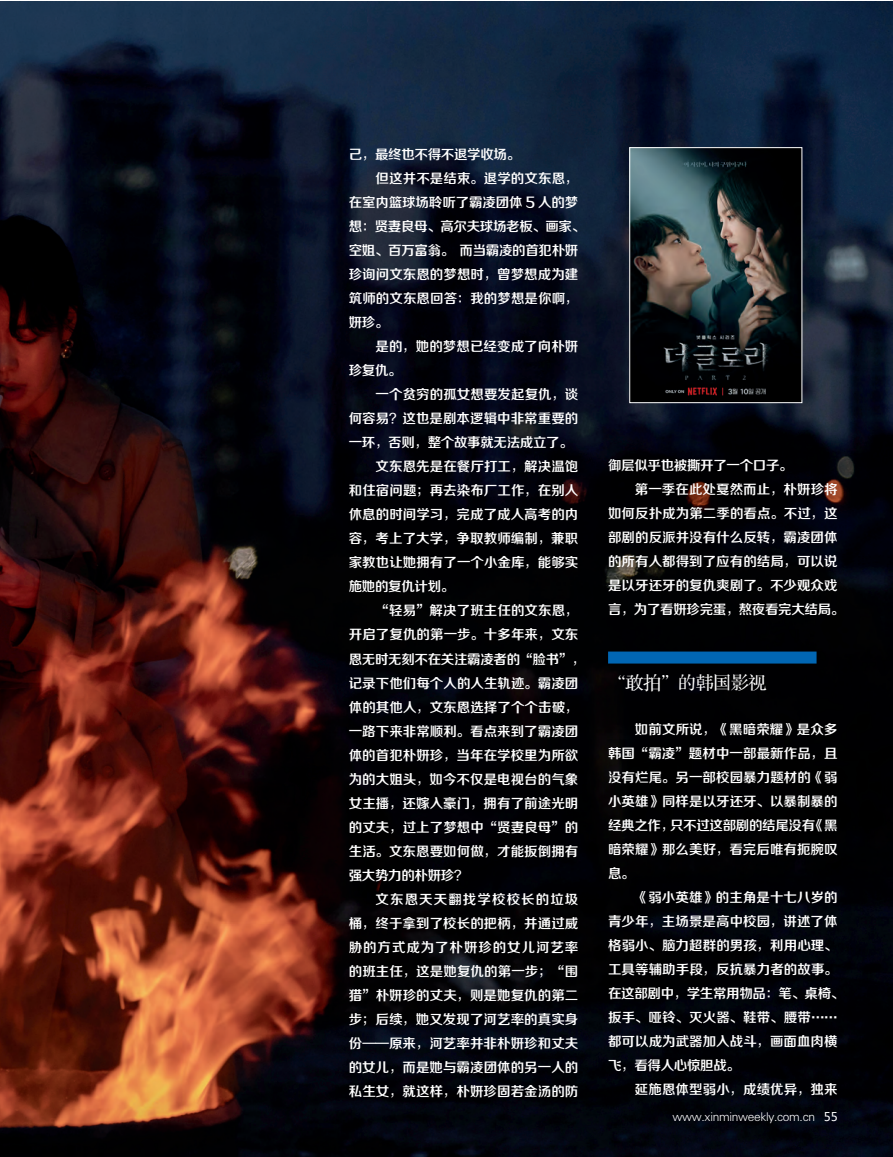
<style>
.page{position:relative;width:893px;height:1157px;background:#fff}
.page>*{position:absolute;margin:0;border:0;box-sizing:border-box;transform-origin:0 0}
.t1{font:18px "FZS3 K GBK1 0";letter-spacing:-.025em;color:#fff}
.t2{font:13.5px "FZZZHONGJW GB1 0";letter-spacing:.005em;color:#fff}
.t3{font:13.5px "FZZZHONGJW GB1 0";letter-spacing:-.025em;color:#fff}
.t4{font:13.5px "FZZZHONGJW GB1 0";letter-spacing:.065em;color:#fff}
.t5{font:13.5px "FZZZHONGJW GB1 0";letter-spacing:.08em;color:#fff}
.t6{font:12px "FZXH1 JW GB1 0";letter-spacing:-.025em;color:#fff}
.s1{font-family:"Microsoft Ya Hei"}
</style>
<div class="page">
<img style="left:0;top:2px;width:893px;height:1155px">
<div style="left:608px;top:651px;width:208px;height:12px;background:#0166b3"></div>
<img style="left:631px;top:149px;width:169px;height:252px">
<div style="left:629px;top:147px;width:173px;height:256px;border:1px solid #fff"></div>
<p class="t3" style="left:349px;top:147px;width:173px">己，最终也不得不退学收场。</p>
<p class="t2" style="left:376px;top:171px;width:204px">但这并不是结束。退学的文东恩，</p>
<p class="t2" style="left:349px;top:195px;width:231px">在室内篮球场聆听了霸凌团体 5 人的梦</p>
<p class="t3" style="left:349px;top:219px;width:238px">想：贤妻良母、高尔夫球场老板、画家、</p>
<p class="t3" style="left:349px;top:243px;width:231px">空姐、百万富翁。 而当霸凌的首犯朴妍</p>
<p class="t2" style="left:349px;top:267px;width:231px">珍询问文东恩的梦想时，曾梦想成为建</p>
<p class="t2" style="left:349px;top:291px;width:231px">筑师的文东恩回答：我的梦想是你啊，</p>
<p class="t2" style="left:349px;top:315px;width:41px">妍珍。</p>
<p class="t2" style="left:376px;top:339px;width:204px">是的，她的梦想已经变成了向朴妍</p>
<p class="t2" style="left:349px;top:363px;width:54px">珍复仇。</p>
<p class="t2" style="left:376px;top:387px;width:204px">一个贫穷的孤女想要发起复仇，谈</p>
<p class="t2" style="left:349px;top:411px;width:231px">何容易？这也是剧本逻辑中非常重要的</p>
<p class="t3" style="left:349px;top:435px;width:226px">一环，否则，整个故事就无法成立了。</p>
<p class="t2" style="left:376px;top:459px;width:204px">文东恩先是在餐厅打工，解决温饱</p>
<p class="t2" style="left:349px;top:483px;width:231px">和住宿问题；再去染布厂工作，在别人</p>
<p class="t2" style="left:349px;top:507px;width:231px">休息的时间学习，完成了成人高考的内</p>
<p class="t2" style="left:349px;top:531px;width:231px">容，考上了大学，争取教师编制，兼职</p>
<p class="t2" style="left:349px;top:555px;width:231px">家教也让她拥有了一个小金库，能够实</p>
<p class="t3" style="left:349px;top:579px;width:107px">施她的复仇计划。</p>
<p class="t2" style="left:376px;top:603px;width:204px">“轻易”解决了班主任的文东恩，</p>
<p class="t2" style="left:349px;top:627px;width:231px">开启了复仇的第一步。十多年来，文东</p>
<p class="t3" style="left:349px;top:651px;width:238px">恩无时无刻不在关注霸凌者的“脸书”，</p>
<p class="t2" style="left:349px;top:675px;width:231px">记录下他们每个人的人生轨迹。霸凌团</p>
<p class="t2" style="left:349px;top:699px;width:231px">体的其他人，文东恩选择了个个击破，</p>
<p class="t2" style="left:349px;top:723px;width:231px">一路下来非常顺利。看点来到了霸凌团</p>
<p class="t2" style="left:349px;top:747px;width:231px">体的首犯朴妍珍，当年在学校里为所欲</p>
<p class="t2" style="left:349px;top:771px;width:231px">为的大姐头，如今不仅是电视台的气象</p>
<p class="t2" style="left:349px;top:795px;width:231px">女主播，还嫁入豪门，拥有了前途光明</p>
<p class="t2" style="left:349px;top:819px;width:231px">的丈夫，过上了梦想中“贤妻良母”的</p>
<p class="t2" style="left:349px;top:843px;width:231px">生活。文东恩要如何做，才能扳倒拥有</p>
<p class="t3" style="left:349px;top:867px;width:120px">强大势力的朴妍珍？</p>
<p class="t5" style="left:376px;top:891px;width:204px">文东恩天天翻找学校校长的垃圾</p>
<p class="t2" style="left:349px;top:915px;width:231px">桶，终于拿到了校长的把柄，并通过威</p>
<p class="t4" style="left:349px;top:939px;width:231px">胁的方式成为了朴妍珍的女儿河艺率</p>
<p class="t2" style="left:349px;top:963px;width:231px">的班主任，这是她复仇的第一步；“围</p>
<p class="t2" style="left:349px;top:987px;width:231px">猎”朴妍珍的丈夫，则是她复仇的第二</p>
<p class="t2" style="left:349px;top:1011px;width:231px">步；后续，她又发现了河艺率的真实身</p>
<p class="t2" style="left:349px;top:1035px;width:231px">份——原来，河艺率并非朴妍珍和丈夫</p>
<p class="t2" style="left:349px;top:1059px;width:231px">的女儿，而是她与霸凌团体的另一人的</p>
<p class="t2" style="left:349px;top:1083px;width:231px">私生女，就这样，朴妍珍固若金汤的防</p>
<p class="t3" style="left:608px;top:457px;width:186px">御层似乎也被撕开了一个口子。</p>
<p class="t2" style="left:635px;top:481px;width:204px">第一季在此处戛然而止，朴妍珍将</p>
<p class="t2" style="left:608px;top:505px;width:231px">如何反扑成为第二季的看点。不过，这</p>
<p class="t2" style="left:608px;top:529px;width:231px">部剧的反派并没有什么反转，霸凌团体</p>
<p class="t2" style="left:608px;top:553px;width:231px">的所有人都得到了应有的结局，可以说</p>
<p class="t2" style="left:608px;top:577px;width:231px">是以牙还牙的复仇爽剧了。不少观众戏</p>
<p class="t3" style="left:608px;top:601px;width:238px">言，为了看妍珍完蛋，熬夜看完大结局。</p>
<p class="t1" style="left:608px;top:674px;width:160px">“敢拍”的韩国影视</p>
<p class="t2" style="left:635px;top:721px;width:204px">如前文所说，《黑暗荣耀》是众多</p>
<p class="t2" style="left:608px;top:745px;width:231px">韩国“霸凌”题材中一部最新作品，且</p>
<p class="t2" style="left:608px;top:769px;width:231px">没有烂尾。另一部校园暴力题材的《弱</p>
<p class="t2" style="left:608px;top:793px;width:231px">小英雄》同样是以牙还牙、以暴制暴的</p>
<p class="t3" style="left:608px;top:817px;width:231px">经典之作，只不过这部剧的结尾没有《黑</p>
<p class="t2" style="left:608px;top:841px;width:231px">暗荣耀》那么美好，看完后唯有扼腕叹</p>
<p class="t2" style="left:608px;top:865px;width:28px">息。</p>
<p class="t2" style="left:635px;top:889px;width:204px">《弱小英雄》的主角是十七八岁的</p>
<p class="t2" style="left:608px;top:913px;width:231px">青少年，主场景是高中校园，讲述了体</p>
<p class="t2" style="left:608px;top:937px;width:231px">格弱小、脑力超群的男孩，利用心理、</p>
<p class="t2" style="left:608px;top:961px;width:231px">工具等辅助手段，反抗暴力者的故事。</p>
<p class="t3" style="left:608px;top:985px;width:238px">在这部剧中，学生常用物品：笔、桌椅、</p>
<p class="t2" style="left:608px;top:1009px;width:231px">扳手、哑铃、灭火器、鞋带、腰带……</p>
<p class="t2" style="left:608px;top:1033px;width:231px">都可以成为武器加入战斗，画面血肉横</p>
<p class="t3" style="left:608px;top:1057px;width:133px">飞，看得人心惊胆战。</p>
<p class="t2" style="left:635px;top:1081px;width:204px">延施恩体型弱小，成绩优异，独来</p>
<p class="t6" style="left:673px;top:1109px;width:167px">www.xinminweekly.com.cn <span class="s1">55</span></p>
</div>
